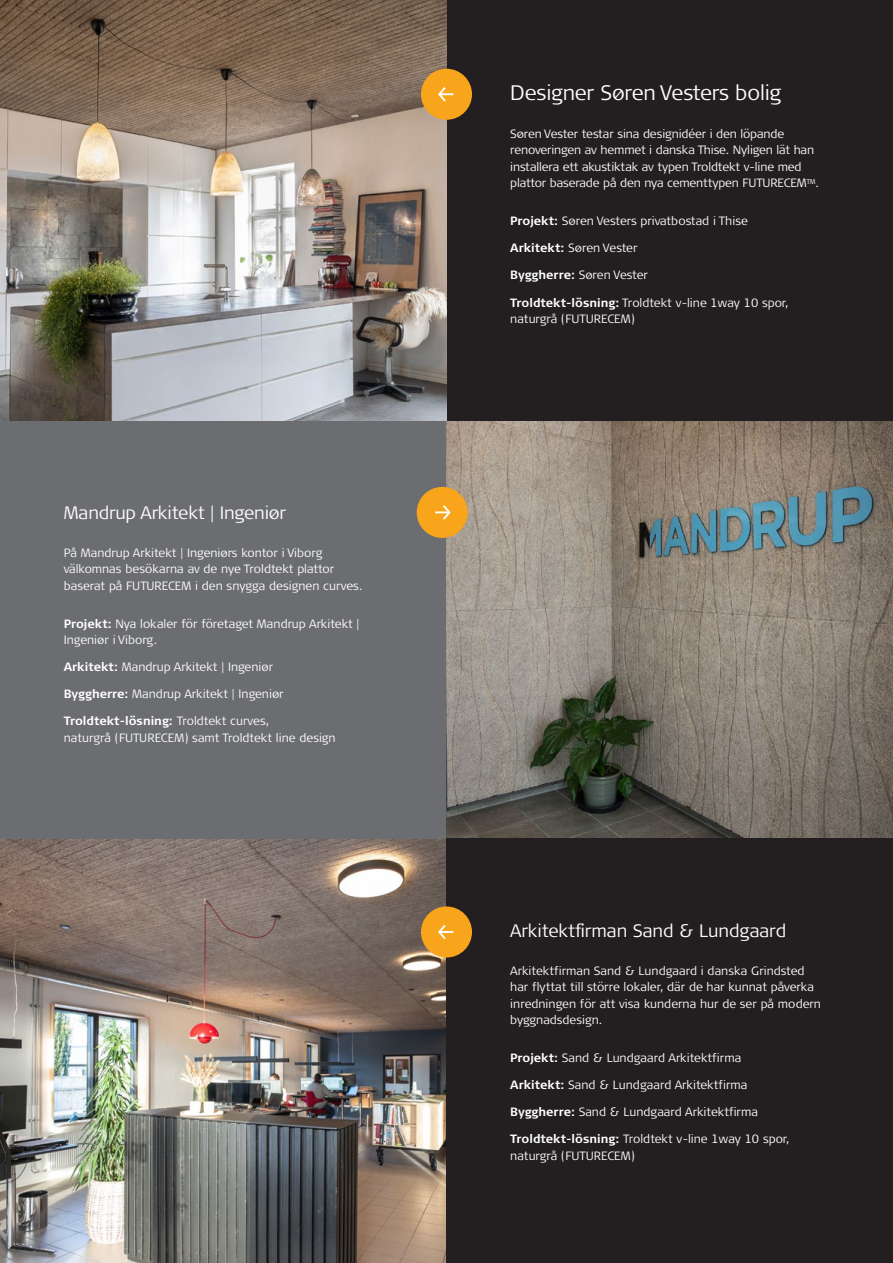
<style>
.page{position:relative;width:893px;height:1263px;background:#fff}
.page>*{position:absolute;margin:0;border:0;box-sizing:border-box;transform-origin:0 0}
.Rubrik_boks{font:300 21px "Signa Pro";letter-spacing:-.01em;color:#fff}
.Rubrik_boks-2{font:300 18px "Signa Pro";letter-spacing:-.01em;color:#fff}
.t1{font:300 12px/16.5px "Signa Pro";color:#fff}
.s1{font-weight:700}
</style>
<div class="page">
<img style="left:0;top:839px;width:446px;height:424px">
<div style="left:0;top:421px;width:446px;height:418px;background:#6c6d70"></div>
<div style="left:446px;top:0;width:447px;height:421px;background:#231f20"></div>
<img style="left:0;top:0;width:446px;height:421px">
<img style="left:446px;top:421px;width:447px;height:418px">
<div style="left:446px;top:839px;width:447px;height:424px;background:#231f20"></div>
<div style="left:417px;top:487px;width:51px;height:51px;background:#f9a51b;border-radius:50%"></div>
<svg style="left:435px;top:505px;width:16px;height:15px"></svg>
<div style="left:421px;top:69px;width:51px;height:51px;background:#f9a51b;border-radius:50%"></div>
<svg style="left:438px;top:87px;width:15px;height:15px"></svg>
<div style="left:421px;top:906px;width:51px;height:51px;background:#f9a51b;border-radius:50%"></div>
<svg style="left:438px;top:924px;width:15px;height:16px"></svg>
<p class="Rubrik_boks-2" style="left:64px;top:500px;width:224px">Mandrup Arkitekt | Ingeniør</p>
<p class="t1" style="left:64px;top:544px;width:300px">På Mandrup Arkitekt | Ingeniørs kontor i Viborg välkomnas besökarna av de nye Troldtekt plattor baserat på FUTURECEM i den snygga designen curves.</p>
<p class="t1" style="left:64px;top:614px;width:297px"><span class="s1">Projekt:</span> Nya lokaler för företaget Mandrup Arkitekt |<br>Ingeniør i Viborg.</p>
<p class="t1" style="left:64px;top:658px;width:211px"><span class="s1">Arkitekt:</span> Mandrup Arkitekt | Ingeniør</p>
<p class="t1" style="left:64px;top:685px;width:221px"><span class="s1">Byggherre:</span> Mandrup Arkitekt | Ingeniør</p>
<p class="t1" style="left:64px;top:712px;width:273px"><span class="s1">Troldtekt-lösning:</span> Troldtekt curves,<br>naturgrå (FUTURECEM) samt Troldtekt line design</p>
<p class="Rubrik_boks" style="left:510px;top:78px;width:272px">Designer Søren Vesters bolig</p>
<p class="t1" style="left:510px;top:125px;width:310px">Søren Vester testar sina designidéer i den löpande renoveringen av hemmet i danska Thise. Nyligen lät han installera ett akustiktak av typen Troldtekt v-line med plattor baserade på den nya cementtypen FUTURECEM<sup>TM</sup>.</p>
<p class="t1" style="left:510px;top:212px;width:239px"><span class="s1">Projekt:</span> Søren Vesters privatbostad i Thise</p>
<p class="t1" style="left:510px;top:239px;width:129px"><span class="s1">Arkitekt:</span> Søren Vester</p>
<p class="t1" style="left:510px;top:266px;width:139px"><span class="s1">Byggherre:</span> Søren Vester</p>
<p class="t1" style="left:510px;top:294px;width:280px"><span class="s1">Troldtekt-lösning:</span> Troldtekt v-line 1way 10 spor, naturgrå (FUTURECEM)</p>
<p class="Rubrik_boks-2" style="left:510px;top:918px;width:277px">Arkitektfirman Sand &amp; Lundgaard</p>
<p class="t1" style="left:510px;top:962px;width:312px">Arkitektfirman Sand &amp; Lundgaard i danska Grindsted har flyttat till större lokaler, där de har kunnat påverka inredningen för att visa kunderna hur de ser på modern byggnadsdesign.</p>
<p class="t1" style="left:510px;top:1049px;width:232px"><span class="s1">Projekt:</span> Sand &amp; Lundgaard Arkitektfirma</p>
<p class="t1" style="left:510px;top:1076px;width:239px"><span class="s1">Arkitekt:</span> Sand &amp; Lundgaard Arkitektfirma</p>
<p class="t1" style="left:510px;top:1103px;width:249px"><span class="s1">Byggherre:</span> Sand &amp; Lundgaard Arkitektfirma</p>
<p class="t1" style="left:510px;top:1130px;width:281px"><span class="s1">Troldtekt-lösning:</span> Troldtekt v-line 1way 10 spor, naturgrå (FUTURECEM)</p>
</div>
